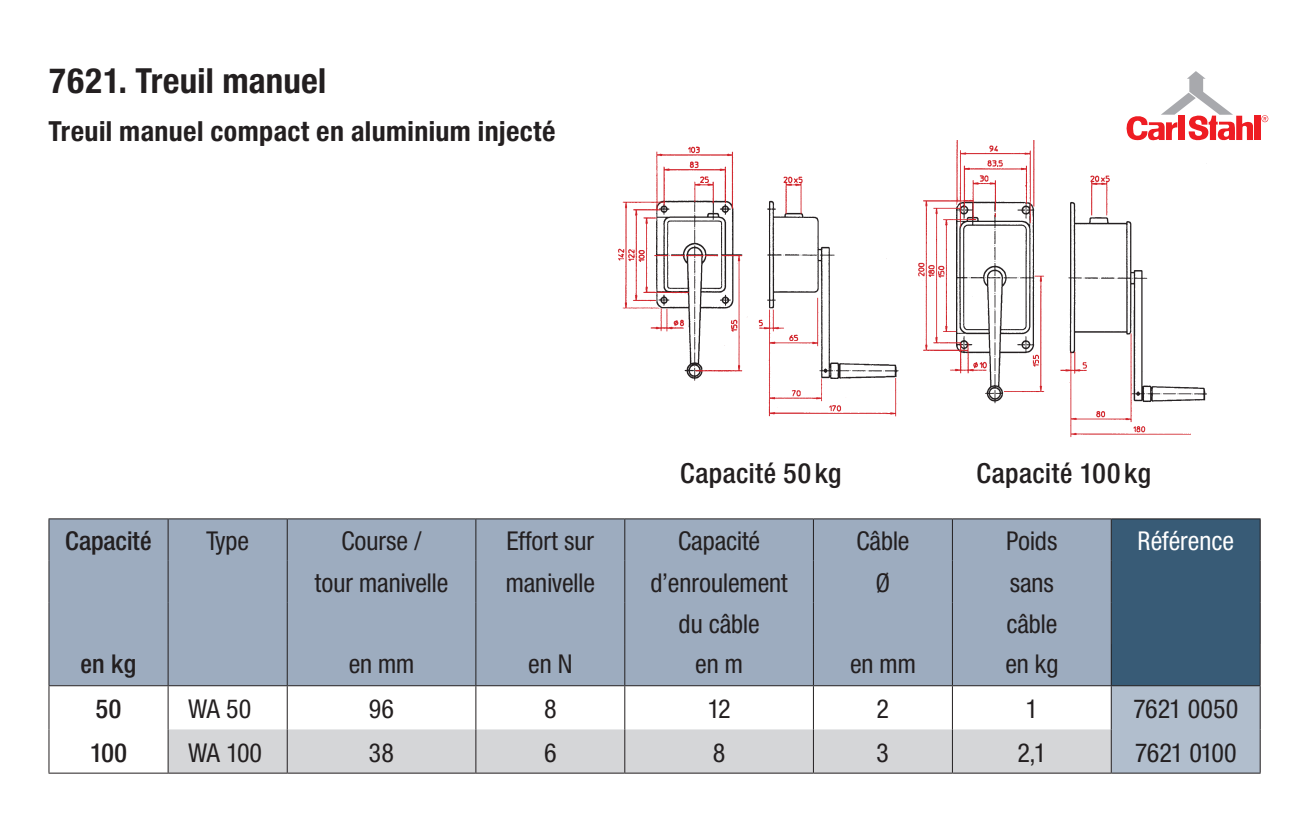
<style>
.page{position:relative;width:1315px;height:814px;background:#fff}
.page>*{position:absolute;margin:0;border:0;box-sizing:border-box;transform-origin:0 0}
.TXT_descriptif_coura{font:700 35px "Neue Helvetica Condensed BQ";letter-spacing:.005em;color:#231f20}
.TXT_descriptif_coura-2{font:700 28px "Neue Helvetica Condensed BQ";letter-spacing:.015em;color:#231f20}
.TXT_descriptif_coura-3{font:500 28px "Neue Helvetica Condensed BQ";letter-spacing:.02em;color:#231f20}
.t1{font:26.25px "Neue Helvetica Condensed BQ";color:#231f20}
.t2{font:500 26.25px "Neue Helvetica Condensed BQ";color:#231f20}
.t3{font:26.25px "Neue Helvetica Condensed BQ";color:#fff}
.t4{font:26.25px "Neue Helvetica Condensed BQ";letter-spacing:-.03em;color:#231f20}
</style>
<div class="page">
<div style="left:50px;top:519px;width:1060px;height:165px;background:#9dacbf"></div>
<div style="left:1111px;top:519px;width:148px;height:124px;background:#385b76"></div>
<div style="left:1111px;top:643px;width:148px;height:42px;background:#385b76"></div>
<svg style="left:50px;top:686px;width:1209px;height:86px"></svg>
<hr style="left:48px;top:643px;width:2px;height:42px;background:#231f20">
<hr style="left:167px;top:643px;width:2px;height:42px;background:#231f20">
<hr style="left:286px;top:643px;width:2px;height:42px;background:#231f20">
<hr style="left:475px;top:643px;width:1px;height:42px;background:#231f20">
<hr style="left:624px;top:643px;width:1px;height:42px;background:#231f20">
<hr style="left:812px;top:643px;width:1px;height:42px;background:#231f20">
<hr style="left:951px;top:643px;width:1px;height:42px;background:#231f20">
<hr style="left:1110px;top:643px;width:1px;height:42px;background:#231f20">
<hr style="left:1259px;top:643px;width:1px;height:42px;background:#231f20">
<hr style="left:48px;top:685px;width:2px;height:44px;background:#231f20">
<hr style="left:167px;top:685px;width:2px;height:44px;background:#231f20">
<hr style="left:286px;top:685px;width:2px;height:44px;background:#231f20">
<hr style="left:475px;top:685px;width:1px;height:44px;background:#231f20">
<hr style="left:624px;top:685px;width:1px;height:44px;background:#231f20">
<hr style="left:812px;top:685px;width:1px;height:44px;background:#231f20">
<hr style="left:951px;top:685px;width:1px;height:44px;background:#231f20">
<hr style="left:1110px;top:685px;width:1px;height:44px;background:#231f20">
<hr style="left:1259px;top:685px;width:1px;height:44px;background:#231f20">
<hr style="left:49px;top:684px;width:119px;height:2px;background:#231f20">
<hr style="left:168px;top:684px;width:119px;height:2px;background:#231f20">
<hr style="left:287px;top:684px;width:189px;height:2px;background:#231f20">
<hr style="left:476px;top:684px;width:148px;height:2px;background:#231f20">
<hr style="left:624px;top:684px;width:189px;height:2px;background:#231f20">
<hr style="left:813px;top:684px;width:139px;height:2px;background:#231f20">
<hr style="left:952px;top:684px;width:159px;height:2px;background:#231f20">
<hr style="left:1111px;top:684px;width:149px;height:2px;background:#231f20">
<hr style="left:49px;top:518px;width:119px;height:1px;background:#231f20">
<hr style="left:48px;top:519px;width:2px;height:41px;background:#231f20">
<hr style="left:168px;top:518px;width:119px;height:1px;background:#231f20">
<hr style="left:167px;top:519px;width:2px;height:41px;background:#231f20">
<hr style="left:287px;top:518px;width:189px;height:1px;background:#231f20">
<hr style="left:286px;top:519px;width:2px;height:41px;background:#231f20">
<hr style="left:476px;top:518px;width:148px;height:1px;background:#231f20">
<hr style="left:475px;top:519px;width:1px;height:41px;background:#231f20">
<hr style="left:624px;top:518px;width:189px;height:1px;background:#231f20">
<hr style="left:624px;top:519px;width:1px;height:41px;background:#231f20">
<hr style="left:813px;top:518px;width:139px;height:1px;background:#231f20">
<hr style="left:812px;top:519px;width:1px;height:41px;background:#231f20">
<hr style="left:952px;top:518px;width:159px;height:1px;background:#231f20">
<hr style="left:951px;top:519px;width:1px;height:41px;background:#231f20">
<hr style="left:1111px;top:518px;width:149px;height:1px;background:#231f20">
<hr style="left:1110px;top:519px;width:1px;height:41px;background:#231f20">
<hr style="left:1259px;top:519px;width:1px;height:41px;background:#231f20">
<hr style="left:48px;top:560px;width:2px;height:42px;background:#231f20">
<hr style="left:167px;top:560px;width:2px;height:42px;background:#231f20">
<hr style="left:286px;top:560px;width:2px;height:42px;background:#231f20">
<hr style="left:475px;top:560px;width:1px;height:42px;background:#231f20">
<hr style="left:624px;top:560px;width:1px;height:42px;background:#231f20">
<hr style="left:812px;top:560px;width:1px;height:42px;background:#231f20">
<hr style="left:951px;top:560px;width:1px;height:42px;background:#231f20">
<hr style="left:1110px;top:560px;width:1px;height:42px;background:#231f20">
<hr style="left:1259px;top:560px;width:1px;height:42px;background:#231f20">
<hr style="left:48px;top:602px;width:2px;height:41px;background:#231f20">
<hr style="left:167px;top:602px;width:2px;height:41px;background:#231f20">
<hr style="left:286px;top:602px;width:2px;height:41px;background:#231f20">
<hr style="left:475px;top:602px;width:1px;height:41px;background:#231f20">
<hr style="left:624px;top:602px;width:1px;height:41px;background:#231f20">
<hr style="left:812px;top:602px;width:1px;height:41px;background:#231f20">
<hr style="left:951px;top:602px;width:1px;height:41px;background:#231f20">
<hr style="left:1110px;top:602px;width:1px;height:41px;background:#231f20">
<hr style="left:1259px;top:602px;width:1px;height:41px;background:#231f20">
<hr style="left:48px;top:729px;width:2px;height:43px;background:#231f20">
<hr style="left:167px;top:729px;width:2px;height:43px;background:#231f20">
<hr style="left:286px;top:729px;width:2px;height:43px;background:#231f20">
<hr style="left:475px;top:729px;width:1px;height:43px;background:#231f20">
<hr style="left:624px;top:729px;width:1px;height:43px;background:#231f20">
<hr style="left:812px;top:729px;width:1px;height:43px;background:#231f20">
<hr style="left:951px;top:729px;width:1px;height:43px;background:#231f20">
<hr style="left:1110px;top:729px;width:1px;height:43px;background:#231f20">
<hr style="left:1259px;top:729px;width:1px;height:43px;background:#231f20">
<hr style="left:49px;top:772px;width:119px;height:1px;background:#231f20">
<hr style="left:168px;top:772px;width:119px;height:1px;background:#231f20">
<hr style="left:287px;top:772px;width:189px;height:1px;background:#231f20">
<hr style="left:476px;top:772px;width:148px;height:1px;background:#231f20">
<hr style="left:624px;top:772px;width:189px;height:1px;background:#231f20">
<hr style="left:813px;top:772px;width:139px;height:1px;background:#231f20">
<hr style="left:952px;top:772px;width:159px;height:1px;background:#231f20">
<hr style="left:1111px;top:772px;width:149px;height:1px;background:#231f20">
<img style="left:618px;top:146px;width:280px;height:271px">
<img style="left:918px;top:140px;width:272px;height:297px">
<div style="left:1253px;top:116px;width:6px;height:24px;background:#ee1d23"></div>
<svg style="left:1126px;top:71px;width:126px;height:69px"></svg>
<svg style="left:1261px;top:115px;width:6px;height:7px"></svg>
<p class="TXT_descriptif_coura" style="left:49px;top:59px;width:279px">7621. Treuil manuel</p>
<p class="TXT_descriptif_coura-2" style="left:49px;top:114px;width:508px">Treuil manuel compact en aluminium injecté</p>
<p class="TXT_descriptif_coura-3" style="left:680px;top:456px;width:163px">Capacité 50kg</p>
<p class="TXT_descriptif_coura-3" style="left:976px;top:456px;width:176px">Capacité 100kg</p>
<p class="t2" style="left:65px;top:525px;width:88px">Capacité</p>
<p class="t1" style="left:206px;top:525px;width:44px">Type</p>
<p class="t1" style="left:341px;top:525px;width:82px">Course /</p>
<p class="t1" style="left:506px;top:525px;width:89px">Effort sur</p>
<p class="t1" style="left:678px;top:525px;width:83px">Capacité</p>
<p class="t1" style="left:856px;top:525px;width:54px">Câble</p>
<p class="t1" style="left:1006px;top:525px;width:53px">Poids</p>
<p class="t3" style="left:1137px;top:525px;width:98px">Référence</p>
<p class="t1" style="left:315px;top:566px;width:135px">tour manivelle</p>
<p class="t1" style="left:505px;top:566px;width:91px">manivelle</p>
<p class="t1" style="left:650px;top:566px;width:139px">d’enroulement</p>
<p class="t1" style="left:875px;top:566px;width:16px">Ø</p>
<p class="t1" style="left:1009px;top:566px;width:46px">sans</p>
<p class="t1" style="left:678px;top:608px;width:82px">du câble</p>
<p class="t1" style="left:1006px;top:608px;width:52px">câble</p>
<p class="t2" style="left:81px;top:648px;width:57px">en kg</p>
<p class="t1" style="left:348px;top:648px;width:67px">en mm</p>
<p class="t1" style="left:528px;top:648px;width:46px">en N</p>
<p class="t1" style="left:695px;top:648px;width:49px">en m</p>
<p class="t1" style="left:850px;top:648px;width:67px">en mm</p>
<p class="t1" style="left:1005px;top:648px;width:54px">en kg</p>
<p class="t2" style="left:95px;top:692px;width:28px">50</p>
<p class="t1" style="left:188px;top:692px;width:64px">WA 50</p>
<p class="t1" style="left:369px;top:692px;width:27px">96</p>
<p class="t1" style="left:544px;top:692px;width:14px">8</p>
<p class="t1" style="left:707px;top:692px;width:25px">12</p>
<p class="t1" style="left:876px;top:692px;width:14px">2</p>
<p class="t1" style="left:1025px;top:692px;width:14px">1</p>
<p class="t1" style="left:1132px;top:692px;width:106px">7621 0050</p>
<p class="t2" style="left:90px;top:736px;width:39px">100</p>
<p class="t1" style="left:188px;top:736px;width:75px">WA 100</p>
<p class="t1" style="left:369px;top:736px;width:27px">38</p>
<p class="t1" style="left:544px;top:736px;width:14px">6</p>
<p class="t1" style="left:712px;top:736px;width:14px">8</p>
<p class="t1" style="left:876px;top:736px;width:14px">3</p>
<p class="t1" style="left:1017px;top:736px;width:30px">2,1</p>
<p class="t4" style="left:1134px;top:736px;width:103px">7621 0100</p>
</div>
